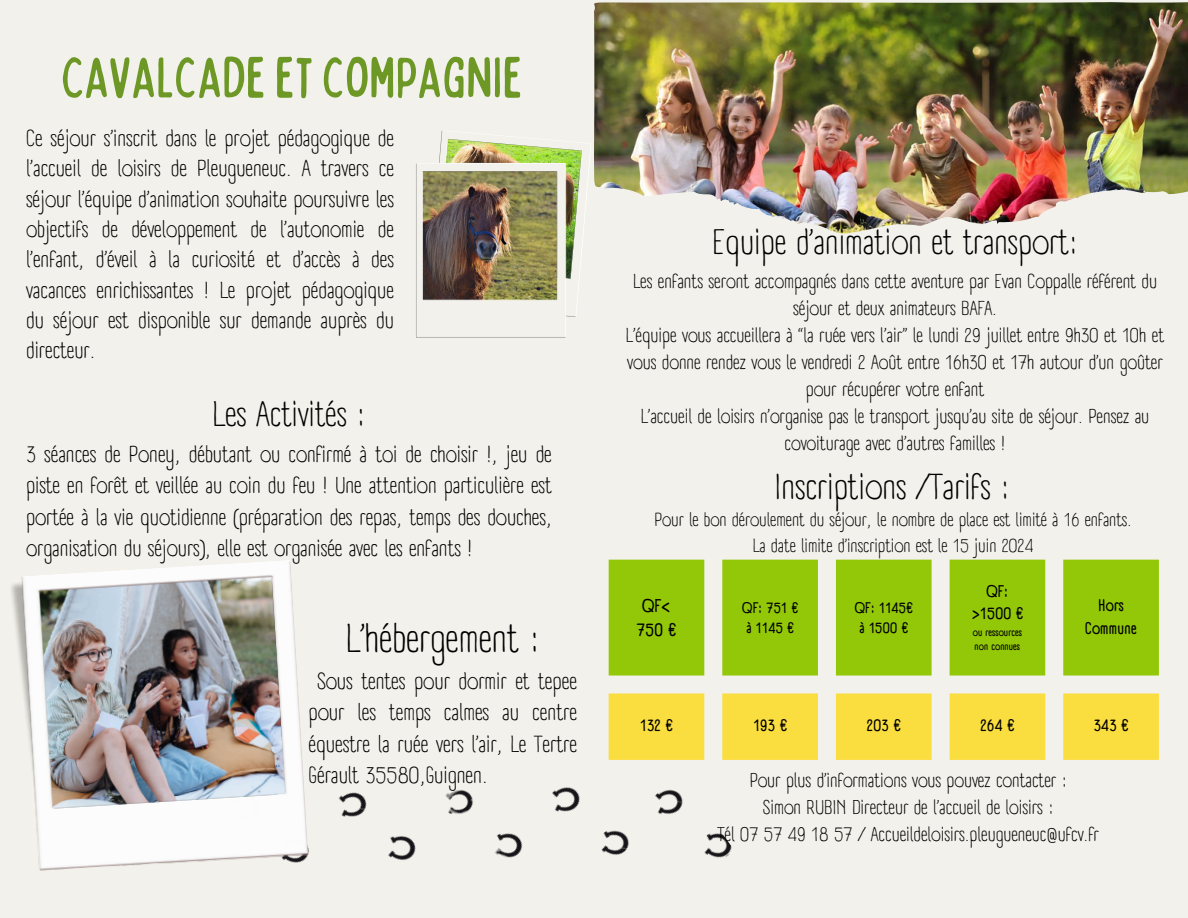
<style>
.page{position:relative;width:1188px;height:918px;background:#f2f1eb}
.page>*{position:absolute;margin:0;border:0;box-sizing:border-box;transform-origin:0 0}
.t1{font:condensed 57.6px "Bobby Jones Soft";color:#6d9826}
.t2{font:39.15px "A Day Without Sun Text";color:#000}
.t3{font:35.4px "A Day Without Sun Text";color:#000}
.t4{font:34.65px "A Day Without Sun Text";color:#000}
.t5{font:34.5px "A Day Without Sun Text";color:#000}
.t6{font:22.8px/31.5px "A Day Without Sun Text";color:#000;text-align:justify}
.t7{font:22.5px/30.3px "A Day Without Sun Text";color:#000;text-align:justify}
.t8{font:19.65px/27px "A Day Without Sun Text";color:#000;text-align:center}
.t9{font:19.5px "A Day Without Sun Text";color:#000}
.t10{font:18.45px "A Day Without Sun Text";color:#000}
.t11{font:700 18px/24.5px "A Day Without Sun Text";color:#000}
.t12{font:700 16.5px/22.8px "A Day Without Sun Text";color:#000;text-align:center}
.t13{font:700 15px/20.1px "A Day Without Sun Text";color:#000}
.t14{font:700 10.5px/14px "A Day Without Sun Text";color:#000}
</style>
<div class="page">
<img style="left:338px;top:579px;width:397px;height:282px">
<svg style="left:609px;top:560px;width:550px;height:116px;background:#9fcd26"></svg>
<svg style="left:609px;top:694px;width:550px;height:66px;background:#f8e055"></svg>
<img style="left:11px;top:560px;width:298px;height:311px">
<img style="left:416px;top:130px;width:175px;height:208px">
<img style="left:594px;top:2px;width:594px;height:232px">
<p class="t1" style="left:61px;top:41px;width:464px">CAVALCADEET COMPAGNIE</p>
<p class="t7" style="left:26px;top:123px;width:369px">Ce séjour s’inscrit dans le projet pédagogique de l’accueil de loisirs de Pleugueneuc. A travers ce séjour l’équipe d’animation souhaite poursuivre les objectifs de développement de l’autonomie de l’enfant, d’éveil à la curiosité et d’accès à des vacances enrichissantes ! Le projet pédagogique du séjour est disponible sur demande auprès du directeur.</p>
<p class="t5" style="left:212px;top:393px;width:155px">Les Activités :</p>
<p class="t7" style="left:26px;top:438px;width:527px;line-height:31.5px">3 séances de Poney, débutant ou confirmé à toi de choisir !, jeu de piste en forêt et veillée au coin du feu ! Une attention particulière est portée à la vie quotidienne (préparation des repas, temps des douches, organisation du séjours), elle est organisée avec les enfants !</p>
<p class="t2" style="left:346px;top:614px;width:196px">L’hébergement :</p>
<p class="t6" style="left:309px;top:665px;width:270px;text-indent:8px">Sous tentes pour dormir et tepee pour les temps calmes au centre équestre la ruée vers l’air, Le Tertre Gérault 35580,Guignen.</p>
<p class="t4" style="left:712px;top:221px;width:367px">Equipe d’animation et transport:</p>
<p class="t8" style="left:633px;top:268px;width:526px">Les enfants seront accompagnés dans cette aventure par Evan Coppalle référent du séjour et deux animateurs BAFA.</p>
<p class="t8" style="left:626px;top:322px;width:540px">L’équipe vous accueillera à “la ruée vers l’air” le lundi 29 juillet entre 9h30 et 10h et vous donne rendez vous le vendredi 2 Août entre 16h30 et 17h autour d’un goûter pour récupérer votre enfant</p>
<p class="t8" style="left:641px;top:403px;width:510px">L’accueil de loisirs n’organise pas le transport jusqu’au site de séjour. Pensez au covoiturage avec d’autres familles !</p>
<p class="t3" style="left:774px;top:465px;width:237px">Inscriptions /Tarifs :</p>
<p class="t10" style="left:655px;top:508px;width:479px">Pour le bon déroulement du séjour, le nombre de place est limité à 16 enfants.</p>
<p class="t10" style="left:753px;top:534px;width:282px">La date limite d’inscription est le 15 juin 2024</p>
<h1 class="t11" style="left:637px;top:593px;width:40px">QF&lt;<br>750 €</h1>
<h3 class="t13" style="left:742px;top:597px;width:57px">QF: 751 € à 1145 €</h3>
<p class="t13" style="left:855px;top:597px;width:59px;text-align:center">QF: 1145€ à 1500 €</p>
<p class="t12" style="left:972px;top:580px;width:53px">QF: &gt;1500 €</p>
<p class="t14" style="left:973px;top:625px;width:51px">ou ressources non connues</p>
<p class="t12" style="left:1085px;top:594px;width:53px">Hors<br>Commune</p>
<p class="t12" style="left:640px;top:714px;width:34px">132 €</p>
<p class="t12" style="left:753px;top:714px;width:35px">193 €</p>
<h2 class="t12" style="left:867px;top:714px;width:35px">203 €</h2>
<h3 class="t12" style="left:980px;top:714px;width:36px">264 €</h3>
<p class="t12" style="left:1094px;top:714px;width:36px">343 €</p>
<h3 class="t9" style="left:750px;top:768px;width:319px">Pour plus d’informations vous pouvez contacter :</h3>
<p class="t9" style="left:763px;top:795px;width:292px">Simon RUBIN Directeur de l’accueil de loisirs :</p>
<p class="t9" style="left:717px;top:822px;width:383px">Tél 07 57 49 18 57 / Accueildeloisirs.pleugueneuc@ufcv.fr</p>
</div>
